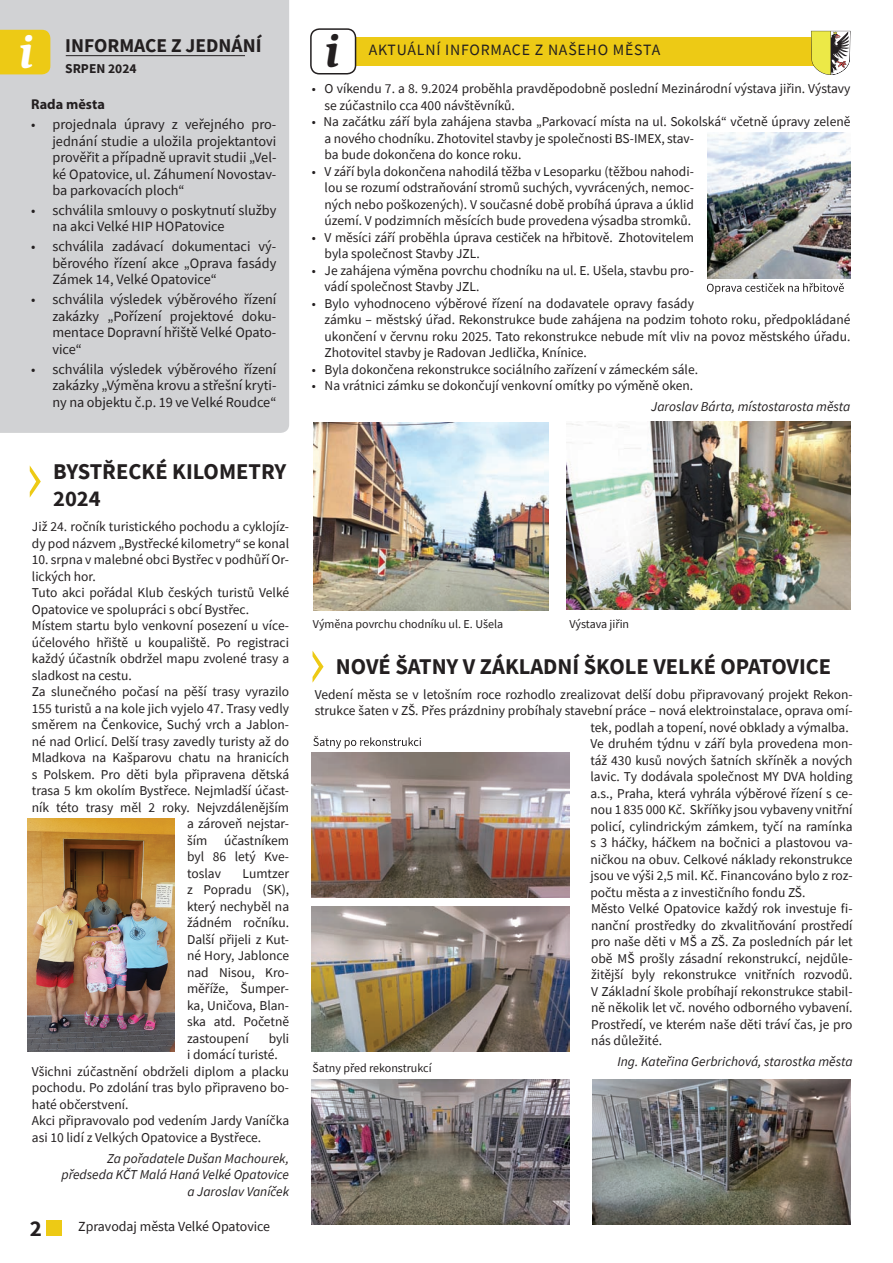
<style>
.page{position:relative;width:893px;height:1263px;background:#fff}
.page>*{position:absolute;margin:0;border:0;box-sizing:border-box;transform-origin:0 0}
.t1{font:italic 700 48px "Caladea";color:#fff}
.t2{font:italic 700 48px "Caladea";color:#231f20}
.t3{font:700 22.95px "Source Sans Pro";color:#231f20}
.t4{font:700 22.5px/27px "Source Sans Pro";color:#231f20}
.t5{font:700 19.5px "Source Sans Pro";color:#231f20}
.t6{font:15.75px "Source Sans Pro";letter-spacing:.05em;color:#231f20}
.t7{font:14.25px/16.5px "Source Sans Pro";color:#231f20;text-align:justify}
.t8{font:700 14.25px "Myriad Pro";color:#231f20}
.t9{font:13.95px "Source Sans Pro";color:#231f20}
.t10{font:13.5px/16.5px "Source Sans Pro";color:#231f20}
.t11{font:italic 13.5px/16.5px "Source Sans Pro";color:#231f20;text-align:right}
.t12{font:700 13.5px "Source Sans Pro";color:#231f20}
.t13{font:12px "Source Sans Pro";color:#231f20}
</style>
<div class="page">
<div style="left:46px;top:1220px;width:16px;height:15px;background:#edca15"></div>
<div style="left:0;top:0;width:289px;height:433px;background:#d1d2d4"></div>
<hr style="left:66px;top:55px;width:179px;height:1px;background:#231f20">
<div style="left:0;top:30px;width:50px;height:44px;background:#edca15"></div>
<div style="left:318px;top:37px;width:501px;height:29px;background:#edca15"></div>
<svg style="left:811px;top:31px;width:39px;height:44px"></svg>
<div style="left:311px;top:29px;width:45px;height:45px;background:#fff;border-radius:9px"></div>
<div style="left:310px;top:28px;width:46px;height:46px;border:2px solid #231f20;border-radius:9px"></div>
<img style="left:707px;top:132px;width:143px;height:146px">
<img style="left:314px;top:422px;width:234px;height:189px">
<img style="left:311px;top:753px;width:258px;height:145px">
<img style="left:312px;top:907px;width:258px;height:145px">
<img style="left:312px;top:1079px;width:258px;height:146px">
<img style="left:592px;top:1080px;width:258px;height:145px">
<img style="left:28px;top:819px;width:146px;height:233px">
<img style="left:567px;top:421px;width:283px;height:189px">
<svg style="left:707px;top:283px;width:137px;height:11px"></svg>
<svg style="left:313px;top:651px;width:11px;height:31px"></svg>
<svg style="left:30px;top:466px;width:11px;height:31px"></svg>
<svg style="left:313px;top:736px;width:108px;height:12px"></svg>
<h1 class="t1" style="left:18px;top:22px;width:16px">i</h1>
<h3 class="t5" style="left:65px;top:32px;width:198px">INFORMACE Z JEDNÁNÍ</h3>
<p class="t12" style="left:65px;top:59px;width:73px">SRPEN 2024</p>
<p class="t8" style="left:31px;top:95px;width:75px">Rada města</p>
<p class="t7" style="left:52px;top:116px;width:225px;text-indent:-21px">• projednala úpravy z veřejného pro&shy;jednání studie a uložila projektantovi prověřit a případně upravit studii „Vel&shy;ké Opatovice, ul. Záhumení Novostav&shy;ba parkovacích ploch“</p>
<p class="t7" style="left:52px;top:202px;width:225px;text-indent:-21px">• schválila smlouvy o poskytnutí služby na akci Velké HIP HOPatovice</p>
<p class="t7" style="left:52px;top:238px;width:225px;text-indent:-21px">• schválila zadávací dokumentaci vý&shy;běrového řízení akce „Oprava fasády Zámek 14, Velké Opatovice“</p>
<p class="t7" style="left:52px;top:291px;width:225px;text-indent:-21px">• schválila výsledek výběrového řízení zakázky „Pořízení projektové doku&shy;mentace Dopravní hřiště Velké Opato&shy;vice“</p>
<p class="t7" style="left:52px;top:361px;width:225px;text-indent:-21px">• schválila výsledek výběrového řízení zakázky „Výměna krovu a střešní kryti&shy;ny na objektu č.p. 19 ve Velké Roudce“</p>
<h3 class="t4" style="left:53px;top:458px;width:235px">BYSTŘECKÉ KILOMETRY<br>2024</h3>
<p class="t10" style="left:32px;top:519px;width:259px">Již 24. ročník turistického pochodu a cyklojíz&shy;dy pod názvem „Bystřecké kilometry“ se konal</p>
<p class="t10" style="left:32px;top:552px;width:259px">10. srpna v malebné obci Bystřec v podhůří Or-</p>
<p class="t10" style="left:32px;top:568px;width:65px">lických hor.</p>
<p class="t10" style="left:32px;top:585px;width:259px">Tuto akci pořádal Klub českých turistů Velké</p>
<p class="t10" style="left:32px;top:601px;width:219px">Opatovice ve spolupráci s obcí Bystřec.</p>
<p class="t10" style="left:32px;top:618px;width:259px">Místem startu bylo venkovní posezení u více-</p>
<p class="t10" style="left:32px;top:634px;width:259px">účelového hřiště u koupaliště. Po registraci</p>
<p class="t10" style="left:32px;top:650px;width:259px">každý účastník obdržel mapu zvolené trasy a</p>
<p class="t10" style="left:32px;top:667px;width:101px">sladkost na cestu.</p>
<p class="t10" style="left:32px;top:683px;width:259px">Za slunečného počasí na pěší trasy vyrazilo</p>
<p class="t10" style="left:32px;top:700px;width:259px">155 turistů a na kole jich vyjelo 47. Trasy vedly</p>
<p class="t10" style="left:32px;top:716px;width:259px">směrem na Čenkovice, Suchý vrch a Jablon-</p>
<p class="t10" style="left:32px;top:733px;width:259px">né nad Orlicí. Delší trasy zavedly turisty až do</p>
<p class="t10" style="left:32px;top:749px;width:259px">Mladkova na Kašparovu chatu na hranicích</p>
<p class="t10" style="left:32px;top:766px;width:259px">s Polskem. Pro děti byla připravena dětská</p>
<p class="t10" style="left:32px;top:782px;width:259px">trasa 5 km okolím Bystřece. Nejmladší účast-</p>
<p class="t10" style="left:32px;top:799px;width:259px">ník této trasy měl 2 roky. Nejvzdálenějším</p>
<p class="t10" style="left:187px;top:815px;width:104px">a zároveň nejstar-</p>
<p class="t10" style="left:187px;top:832px;width:104px">ším účastníkem</p>
<p class="t10" style="left:187px;top:848px;width:104px">byl 86 letý Kve-</p>
<p class="t10" style="left:187px;top:865px;width:35px">toslav</p>
<p class="t10" style="left:187px;top:865px;width:104px;text-align:justify;text-indent:56px">Lumtzer z Popradu (SK), který nechyběl na žádném ročníku.<br>Další přijeli z Kut&shy;né Hory, Jablonce nad Nisou, Kro&shy;měříže, Šumper&shy;ka, Uničova, Blan&shy;ska atd. Početně zastoupení</p>
<p class="t10" style="left:269px;top:1030px;width:22px">byli</p>
<p class="t10" style="left:187px;top:1046px;width:92px">i domácí turisté.</p>
<p class="t10" style="left:32px;top:1063px;width:259px">Všichni zúčastnění obdrželi diplom a placku</p>
<p class="t10" style="left:32px;top:1079px;width:259px">pochodu. Po zdolání tras bylo připraveno bo-</p>
<p class="t10" style="left:32px;top:1096px;width:98px">haté občerstvení.</p>
<p class="t10" style="left:32px;top:1112px;width:259px">Akci připravovalo pod vedením Jardy Vaníčka</p>
<p class="t10" style="left:32px;top:1129px;width:231px">asi 10 lidí z Velkých Opatovice a Bystřece.</p>
<p class="t11" style="left:61px;top:1150px;width:229px">Za pořadatele Dušan Machourek, předseda KČT Malá Haná Velké Opatovice a Jaroslav Vaníček</p>
<h2 class="t3" style="left:30px;top:1212px;width:14px">2</h2>
<p class="t9" style="left:78px;top:1217px;width:193px">Zpravodaj města Velké Opatovice</p>
<h1 class="t2" style="left:324px;top:22px;width:16px">i</h1>
<p class="t10" style="left:325px;top:80px;width:527px;text-indent:-13px">• O víkendu 7. a 8. 9.2024 proběhla pravděpodobně poslední Mezinárodní výstava jiřin. Výstavy se zúčastnilo cca 400 návštěvníků.</p>
<p class="t10" style="left:325px;top:113px;width:527px;text-indent:-13px">• Na začátku září byla zahájena stavba „Parkovací místa na ul. Sokolská“ včetně úpravy zeleně a nového chodníku. Zhotovitel stavby je společnosti BS-IMEX, stav-<br>ba bude dokončena do konce roku.</p>
<p class="t10" style="left:325px;top:163px;width:371px;text-align:justify;text-indent:-13px">• V září byla dokončena nahodilá těžba v Lesoparku (těžbou nahodi&shy;lou se rozumí odstraňování stromů suchých, vyvrácených, nemoc&shy;ných nebo poškozených). V současné době probíhá úprava a úklid území. V podzimních měsících bude provedena výsadba stromků.</p>
<p class="t10" style="left:325px;top:229px;width:371px;text-indent:-13px">• V měsíci září proběhla úprava cestiček na hřbitově. Zhotovitelem byla společnost Stavby JZL.</p>
<p class="t10" style="left:325px;top:262px;width:371px;text-indent:-13px">• Je zahájena výměna povrchu chodníku na ul. E. Ušela, stavbu pro&shy;vádí společnost Stavby JZL.</p>
<p class="t10" style="left:325px;top:295px;width:527px;text-indent:-13px">• Bylo vyhodnoceno výběrové řízení na dodavatele opravy fasády<br>zámku – městský úřad. Rekonstrukce bude zahájena na podzim tohoto roku, předpokládané ukončení v červnu roku 2025. Tato rekonstrukce nebude mít vliv na povoz městského úřadu.<br>Zhotovitel stavby je Radovan Jedlička, Knínice.</p>
<p class="t10" style="left:312px;top:361px;width:388px">• Byla dokončena rekonstrukce sociálního zařízení v zámeckém sále.</p>
<p class="t10" style="left:312px;top:377px;width:383px">• Na vrátnici zámku se dokončují venkovní omítky po výměně oken.</p>
<p class="t11" style="left:651px;top:398px;width:201px">Jaroslav Bárta, místostarosta města</p>
<p class="t6" style="left:369px;top:40px;width:293px">AKTUÁLNÍ INFORMACE Z NAŠEHO MĚSTA</p>
<p class="t13" style="left:313px;top:616px;width:192px">Výměna povrchu chodníku ul. E. Ušela</p>
<p class="t13" style="left:569px;top:616px;width:61px">Výstava jiřin</p>
<h3 class="t4" style="left:336px;top:652px;width:497px">NOVÉ ŠATNY V ZÁKLADNÍ ŠKOLE VELKÉ OPATOVICE</h3>
<p class="t10" style="left:315px;top:686px;width:539px">Vedení města se v letošním roce rozhodlo zrealizovat delší dobu připravovaný projekt Rekon-</p>
<p class="t10" style="left:315px;top:702px;width:539px">strukce šaten v ZŠ. Přes prázdniny probíhaly stavební práce – nová elektroinstalace, oprava omí-</p>
<p class="t10" style="left:590px;top:719px;width:260px">tek, podlah a topení, nové obklady a výmalba.</p>
<p class="t10" style="left:590px;top:735px;width:264px">Ve druhém týdnu v září byla provedena mon-</p>
<p class="t10" style="left:590px;top:752px;width:264px">táž 430 kusů nových šatních skříněk a nových</p>
<p class="t10" style="left:590px;top:768px;width:264px">lavic. Ty dodávala společnost MY DVA holding</p>
<p class="t10" style="left:590px;top:785px;width:264px">a.s., Praha, která vyhrála výběrové řízení s ce-</p>
<p class="t10" style="left:590px;top:801px;width:264px">nou 1 835 000 Kč. Skříňky jsou vybaveny vnitřní</p>
<p class="t10" style="left:590px;top:818px;width:264px">policí, cylindrickým zámkem, tyčí na ramínka</p>
<p class="t10" style="left:590px;top:834px;width:264px">s 3 háčky, háčkem na bočnici a plastovou va-</p>
<p class="t10" style="left:590px;top:851px;width:264px">ničkou na obuv. Celkové náklady rekonstrukce</p>
<p class="t10" style="left:590px;top:867px;width:264px">jsou ve výši 2,5 mil. Kč. Financováno bylo z roz-</p>
<p class="t10" style="left:590px;top:884px;width:217px">počtu města a z investičního fondu ZŠ.</p>
<p class="t10" style="left:591px;top:900px;width:263px">Město Velké Opatovice každý rok investuje fi-</p>
<p class="t10" style="left:591px;top:917px;width:263px">nanční prostředky do zkvalitňování prostředí</p>
<p class="t10" style="left:591px;top:933px;width:263px">pro naše děti v MŠ a ZŠ. Za posledních pár let</p>
<p class="t10" style="left:591px;top:950px;width:263px">obě MŠ prošly zásadní rekonstrukcí, nejdůle-</p>
<p class="t10" style="left:591px;top:966px;width:263px">žitější byly rekonstrukce vnitřních rozvodů.</p>
<p class="t10" style="left:591px;top:983px;width:263px">V Základní škole probíhají rekonstrukce stabil-</p>
<p class="t10" style="left:591px;top:999px;width:263px">ně několik let vč. nového odborného vybavení.</p>
<p class="t10" style="left:591px;top:1016px;width:263px">Prostředí, ve kterém naše děti tráví čas, je pro</p>
<p class="t10" style="left:591px;top:1032px;width:73px">nás důležité.</p>
<p class="t11" style="left:617px;top:1053px;width:237px">Ing. Kateřina Gerbrichová, starostka města</p>
<p class="t13" style="left:313px;top:1060px;width:121px">Šatny před rekonstrukcí</p>
</div>
